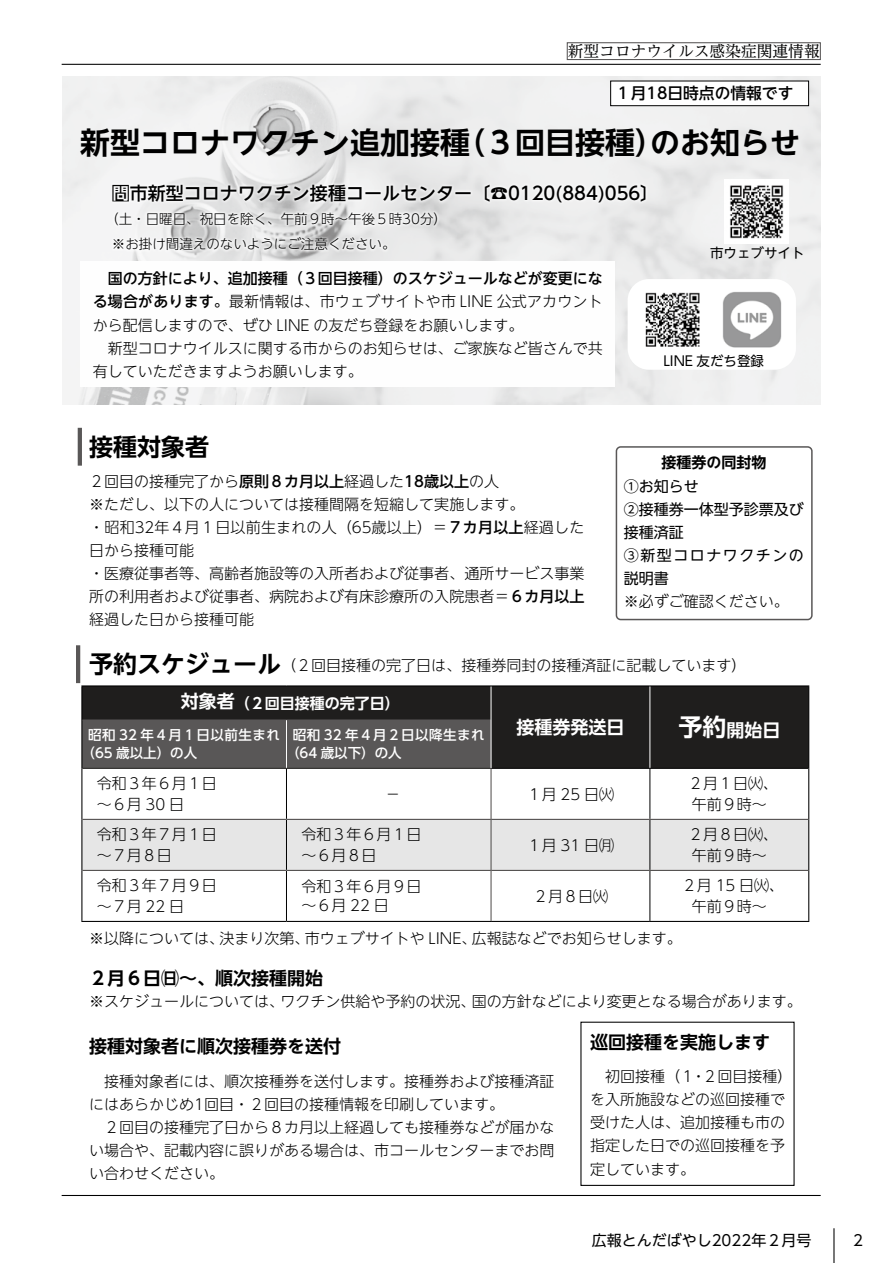
<style>
.page{position:relative;width:893px;height:1263px;background:#fff}
.page>*{position:absolute;margin:0;border:0;box-sizing:border-box;transform-origin:0 0}
.t1{font:700 30px "UD Shin Go NT Pro De";color:#000}
.t2{font:700 24px "UD Shin Go NT Pro De";color:#000}
.t3{font:700 18px "UD Shin Go NT Pro De";color:#000}
.t4{font:500 18px "UD Shin Go NT Pro";color:#000}
.t5{font:700 18px "UD Shin Go Pro De";color:#fff}
.t6{font:15.75px "UD Reimin Pro";color:#000}
.t7{font:500 15.75px "UD Shin Go NT Pro";color:#000}
.t8{font:300 15px/23.1px "UD Shin Go NT Pro";color:#000}
.t9{font:300 15px/21px "UD Shin Go Pro";color:#000}
.t10{font:15px/23.1px "UD Shin Go NT Pro";color:#000}
.t11{font:700 15px "UD Shin Go Pro De";color:#fff}
.t12{font:300 13.5px/25.5px "UD Shin Go NT Pro";color:#000}
.t13{font:500 13.5px/18px "UD Shin Go Pro";letter-spacing:.035em;color:#fff}
.t14{font:13.5px "UD Shin Go NT Pro";color:#000}
.s1{font-family:"UD Shin Go NT Pro De";font-weight:700}
.s2{font-weight:500}
.s3{font-weight:300}
.s4{font-size:24px}
</style>
<div class="page">
<div style="left:567px;top:42px;width:254px;height:18px;border:1px solid #595757"></div>
<img style="left:62px;top:77px;width:759px;height:328px">
<div style="left:628px;top:279px;width:168px;height:91px;background:#fff;border-radius:21px"></div>
<svg style="left:81px;top:261px;width:534px;height:126px"></svg>
<div style="left:611px;top:81px;width:198px;height:25px;background:#fff"></div>
<div style="left:610px;top:81px;width:199px;height:25px;border:1px solid #000"></div>
<div style="left:109px;top:181px;width:540px;height:72px;background:#fff;opacity:.75"></div>
<img style="left:724px;top:180px;width:64px;height:63px">
<div style="left:82px;top:686px;width:726px;height:82px;background:#1f1e1d"></div>
<div style="left:82px;top:721px;width:409px;height:47px;background:#595757"></div>
<div style="left:82px;top:820px;width:726px;height:50px;background:#e6e6e6"></div>
<hr style="left:81px;top:685px;width:205px;height:1px;background:#000">
<hr style="left:81px;top:686px;width:1px;height:34px;background:#000">
<hr style="left:286px;top:685px;width:205px;height:1px;background:#000">
<hr style="left:491px;top:685px;width:159px;height:1px;background:#000">
<hr style="left:650px;top:685px;width:159px;height:1px;background:#000">
<hr style="left:81px;top:720px;width:1px;height:48px;background:#000">
<hr style="left:81px;top:768px;width:1px;height:51px;background:#000">
<hr style="left:81px;top:819px;width:1px;height:51px;background:#000">
<hr style="left:81px;top:870px;width:1px;height:51px;background:#000">
<hr style="left:650px;top:686px;width:1px;height:34px;background:#fff">
<hr style="left:650px;top:720px;width:1px;height:48px;background:#fff">
<hr style="left:82px;top:720px;width:204px;height:1px;background:#595757">
<hr style="left:286px;top:720px;width:205px;height:1px;background:#595757">
<hr style="left:286px;top:720px;width:1px;height:48px;background:#fff">
<hr style="left:82px;top:768px;width:204px;height:1px;background:#1f1e1d">
<hr style="left:286px;top:768px;width:205px;height:1px;background:#1f1e1d">
<hr style="left:286px;top:768px;width:1px;height:51px;background:#000">
<hr style="left:491px;top:768px;width:159px;height:1px;background:#000">
<hr style="left:650px;top:768px;width:158px;height:1px;background:#000">
<hr style="left:650px;top:768px;width:1px;height:51px;background:#000">
<hr style="left:286px;top:820px;width:1px;height:50px;background:#000">
<hr style="left:650px;top:820px;width:1px;height:50px;background:#000">
<hr style="left:286px;top:871px;width:1px;height:50px;background:#000">
<hr style="left:650px;top:871px;width:1px;height:50px;background:#000">
<hr style="left:82px;top:819px;width:204px;height:1px;background:#4c4948">
<hr style="left:286px;top:819px;width:205px;height:1px;background:#4c4948">
<hr style="left:491px;top:819px;width:159px;height:1px;background:#4c4948">
<hr style="left:650px;top:819px;width:158px;height:1px;background:#4c4948">
<hr style="left:82px;top:870px;width:204px;height:1px;background:#4c4948">
<hr style="left:286px;top:870px;width:205px;height:1px;background:#4c4948">
<hr style="left:491px;top:870px;width:159px;height:1px;background:#4c4948">
<hr style="left:650px;top:870px;width:158px;height:1px;background:#4c4948">
<hr style="left:81px;top:921px;width:205px;height:1px;background:#000">
<hr style="left:286px;top:921px;width:205px;height:1px;background:#000">
<hr style="left:491px;top:921px;width:159px;height:1px;background:#000">
<hr style="left:650px;top:921px;width:159px;height:1px;background:#000">
<hr style="left:808px;top:768px;width:1px;height:51px;background:#000">
<hr style="left:808px;top:819px;width:1px;height:51px;background:#000">
<hr style="left:808px;top:870px;width:1px;height:51px;background:#000">
<hr style="left:808px;top:686px;width:1px;height:34px;background:#000">
<hr style="left:808px;top:720px;width:1px;height:48px;background:#000">
<hr style="left:491px;top:686px;width:1px;height:34px;background:#fff">
<hr style="left:491px;top:720px;width:1px;height:48px;background:#fff">
<hr style="left:491px;top:768px;width:1px;height:51px;background:#4c4948">
<hr style="left:491px;top:819px;width:1px;height:51px;background:#4c4948">
<hr style="left:491px;top:870px;width:1px;height:51px;background:#4c4948">
<img style="left:645px;top:292px;width:55px;height:55px">
<img style="left:722px;top:292px;width:60px;height:56px">
<div style="left:616px;top:446px;width:197px;height:174px;border:2px solid #595757;border-radius:4px"></div>
<hr style="left:78px;top:428px;width:4px;height:38px;background:#595757">
<hr style="left:76px;top:645px;width:4px;height:38px;background:#595757">
<hr style="left:833px;top:1228px;width:1px;height:35px;background:#000">
<hr style="left:62px;top:64px;width:759px;height:1px;background:#000">
<hr style="left:62px;top:1195px;width:759px;height:1px;background:#000">
<p class="t6" style="left:568px;top:38px;width:253px">新型コロナウイルス感染症関連情報</p>
<p class="t7" style="left:615px;top:81px;width:180px">１月18日時点の情報です</p>
<p class="t1" style="left:650px;top:118px;width:151px">のお知らせ</p>
<p class="t1" style="left:80px;top:118px;width:391px">新型コロナワクチン追加接種</p>
<p class="t4" style="left:112px;top:178px;width:548px"><span class="s1">問</span>市新型コロナワクチン接種コールセンター〕☎0120)884(056〔</p>
<p class="t12" style="left:112px;top:205px;width:337px;text-indent:-7px">（土・日曜日、祝日を除く、午前９時～午後５時30分( ※お掛け間違えのないようにご注意ください。</p>
<p class="t8" style="left:93px;top:266px;width:511px;text-indent:15px"><span class="s2">国の方針により、追加接種（３回目接種）のスケジュールなどが変更になる場合があります。</span>最新情報は、市ウェブサイトや市 LINE 公式アカウントから配信しますので、ぜひ LINE の友だち登録をお願いします。<br>　新型コロナウイルスに関する市からのお知らせは、ご家族など皆さんで共有していただきますようお願いします。</p>
<p class="t1" style="left:455px;top:118px;width:211px">（３回目接種）</p>
<p class="t14" style="left:710px;top:242px;width:96px">市ウェブサイト</p>
<p class="t14" style="left:663px;top:350px;width:102px">LINE 友だち登録</p>
<p class="t2" style="left:89px;top:427px;width:122px">接種対象者</p>
<p class="t8" style="left:89px;top:469px;width:497px">２回目の接種完了から<span class="s2">原則８カ月以上</span>経過した<span class="s2">18歳以上</span>の人<br>※ただし、以下の人については接種間隔を短縮して実施します。<br>・昭和32年４月１日以前生まれの人（65歳以上）＝<span class="s2">７カ月以上</span>経過した日から接種可能<br>・医療従事者等、高齢者施設等の入所者および従事者、通所サービス事業所の利用者および従事者、病院および有床診療所の入院患者＝<span class="s2">６カ月以上</span>経過した日から接種可能</p>
<p class="t8" style="left:281px;top:653px;width:466px">（２回目接種の完了日は、接種券同封の接種済証に記載しています(</p>
<p class="t10" style="left:624px;top:451px;width:181px;text-indent:38px"><span class="s1">接種券の同封物<br></span>①お知らせ<br>②接種券一体型予診票及び接種済証<br>③新型コロナワクチンの説明書<br><span class="s3">※必ずご確認ください。</span></p>
<p class="t2" style="left:89px;top:644px;width:194px">予約スケジュール</p>
<p class="t5" style="left:181px;top:687px;width:55px">対象者</p>
<p class="t11" style="left:235px;top:691px;width:166px">（２回目接種の完了日(</p>
<p class="t5" style="left:678px;top:715px;width:103px"><span class="s4">予約</span>開始日</p>
<p class="t5" style="left:516px;top:712px;width:109px">接種券発送日</p>
<p class="t13" style="left:82px;top:726px;width:200px;text-indent:7px">昭和 32 年４月１日以前生まれ（65 歳以上）の人</p>
<p class="t13" style="left:286px;top:726px;width:200px;text-indent:7px">昭和 32 年４月２日以降生まれ（64 歳以下）の人</p>
<p class="t9" style="left:97px;top:772px;width:121px">令和３年６月１日</p>
<p class="t9" style="left:688px;top:772px;width:92px">２月１日㈫、</p>
<p class="t9" style="left:527px;top:783px;width:89px">１月 25 日㈫</p>
<p class="t9" style="left:385px;top:783px;width:16px">－</p>
<p class="t9" style="left:97px;top:793px;width:89px">～６月 30 日</p>
<p class="t9" style="left:692px;top:793px;width:76px">午前９時~</p>
<p class="t9" style="left:97px;top:823px;width:121px">令和３年７月１日～７月８日</p>
<p class="t9" style="left:301px;top:823px;width:121px">令和３年６月１日</p>
<p class="t9" style="left:688px;top:823px;width:91px">２月８日㈫、</p>
<p class="t9" style="left:527px;top:834px;width:89px">１月 31 日㈪</p>
<p class="t9" style="left:301px;top:844px;width:76px">～６月８日</p>
<p class="t9" style="left:692px;top:844px;width:76px">午前９時~</p>
<p class="t9" style="left:97px;top:874px;width:121px">令和３年７月９日～７月 22 日</p>
<p class="t9" style="left:301px;top:875px;width:121px">令和３年６月９日</p>
<p class="t9" style="left:682px;top:874px;width:104px">２月 15 日㈫、</p>
<p class="t9" style="left:533px;top:885px;width:76px">２月８日㈫</p>
<p class="t9" style="left:301px;top:895px;width:89px">～６月 22 日</p>
<p class="t9" style="left:692px;top:895px;width:76px">午前９時~</p>
<p class="t8" style="left:305px;top:926px;width:173px">市ウェブサイトや LINE、</p>
<p class="t8" style="left:472px;top:926px;width:211px">広報誌などでお知らせします。</p>
<p class="t8" style="left:89px;top:926px;width:136px">※以降については、</p>
<p class="t8" style="left:219px;top:926px;width:91px">決まり次第、</p>
<p class="t3" style="left:89px;top:964px;width:236px">２月６日㈰～、順次接種開始</p>
<p class="t8" style="left:472px;top:989px;width:331px">国の方針などにより変更となる場合があります。</p>
<p class="t8" style="left:89px;top:989px;width:197px">※スケジュールについては、</p>
<p class="t3" style="left:89px;top:1032px;width:254px">接種対象者に順次接種券を送付</p>
<p class="t8" style="left:89px;top:1069px;width:466px;text-indent:15px">接種対象者には、順次接種券を送付します。接種券および接種済証にはあらかじめ1回目・２回目の接種情報を印刷しています。<br>　２回目の接種完了日から８カ月以上経過しても接種券などが届かない場合や、記載内容に誤りがある場合は、市コールセンターまでお問い合わせください。</p>
<p class="t8" style="left:281px;top:989px;width:196px">ワクチン供給や予約の状況、</p>
<p class="t3" style="left:590px;top:1027px;width:181px">巡回接種を実施します</p>
<p class="t8" style="left:702px;top:1064px;width:92px">２回目接種(</p>
<p class="t8" style="left:590px;top:1064px;width:197px">　初回接種（１<br>を入所施設などの巡回接種で受けた人は、追加接種も市の指定した日での巡回接種を予定しています。</p>
<p class="t8" style="left:691px;top:1064px;width:16px">・</p>
<p class="t10" style="left:592px;top:1229px;width:221px">広報とんだばやし2022年２月号</p>
<p class="t10" style="left:853px;top:1229px;width:11px">2</p>
</div>
